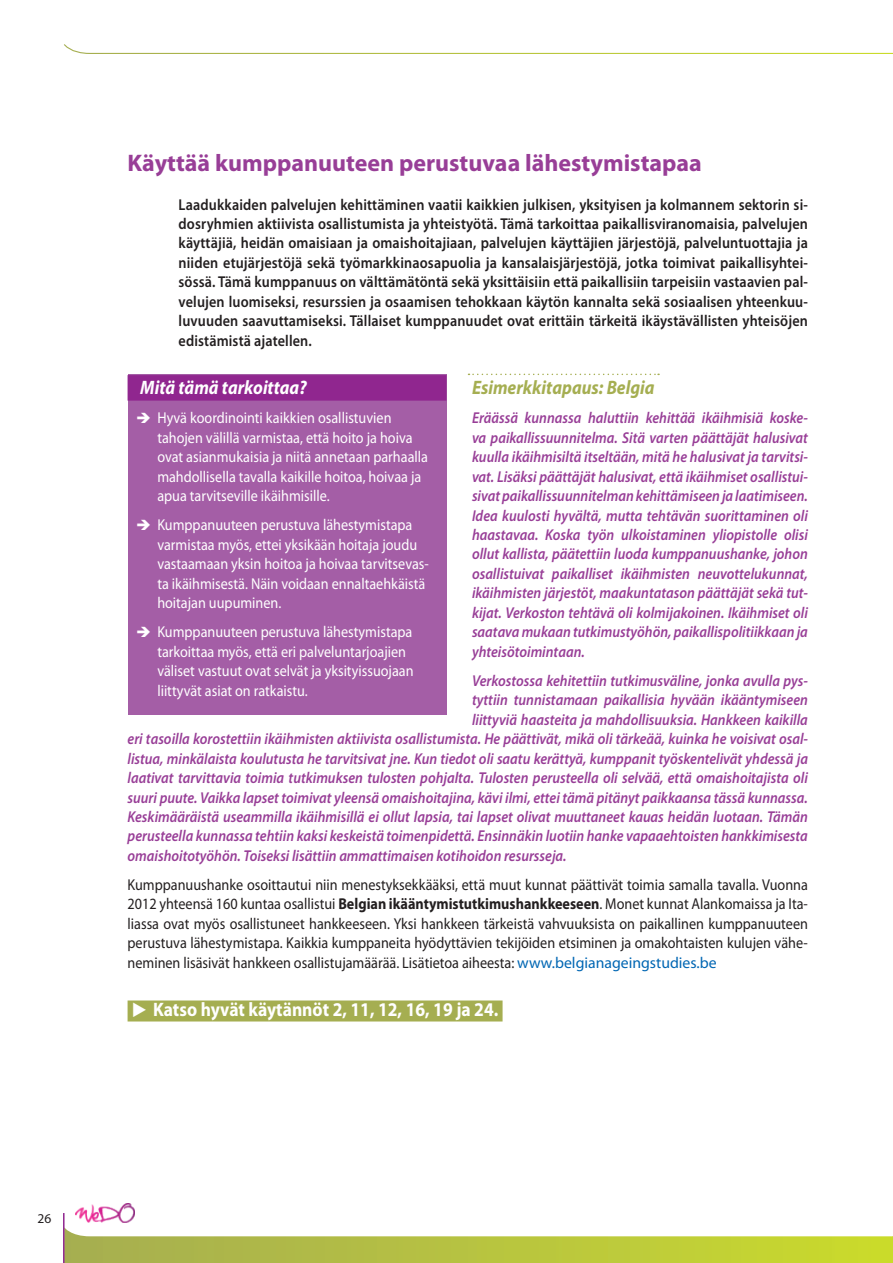
<style>
.page{position:relative;width:893px;height:1263px;background:#fff}
.page>*{position:absolute;margin:0;border:0;box-sizing:border-box;transform-origin:0 0}
.t1{font:700 24px "Myriad Pro";color:#983e97}
.t2{font:700 19.5px "Myriad Pro";color:#fff;scale:.9 1}
.t3{font:italic 700 19.5px "Myriad Pro";color:#a5ae51;scale:.9 1}
.t4{font:italic 700 19.5px "Myriad Pro";color:#fff;scale:.9 1}
.t5{font:italic 600 15.75px/19.5px "Myriad Pro";color:#983e97;text-align:justify;scale:.9 1}
.t6{font:600 15.75px/19.5px "Myriad Pro";letter-spacing:.01em;color:#231f20;text-align:justify;scale:.9 1}
.t7{font:15.75px/19.5px "Myriad Pro";color:#fff;scale:.9 1}
.t8{font:15.75px/19.5px "Myriad Pro";color:#231f20;text-align:justify;scale:.9 1}
.t9{font:13.5px "Myriad Pro";color:#231f20}
.s1{font-weight:700}
.s2{color:#0166b3}
</style>
<div class="page">
<svg style="left:65px;top:1228px;width:828px;height:35px"></svg>
<hr style="left:63px;top:1213px;width:2px;height:50px;background:#90268f">
<img style="left:76px;top:1203px;width:58px;height:20px">
<svg style="left:468px;top:374px;width:191px;height:1px"></svg>
<div style="left:128px;top:1000px;width:375px;height:21px;background:#a5ae51"></div>
<div style="left:128px;top:375px;width:318px;height:340px;background:#a45ea6"></div>
<div style="left:128px;top:375px;width:318px;height:26px;background:#90268f"></div>
<svg style="left:64px;top:44px;width:829px;height:10px"></svg>
<h1 class="t1" style="left:128px;top:147px;width:576px">Käyttää kumppanuuteen perustuvaa lähestymistapaa</h1>
<p class="t6" style="left:179px;top:195px;width:701px">Laadukkaiden palvelujen kehittäminen vaatii kaikkien julkisen, yksityisen ja kolmannem sektorin si&shy;dosryhmien aktiivista osallistumista ja yhteistyötä. Tämä tarkoittaa paikallisviranomaisia, palvelujen käyttäjiä, heidän omaisiaan ja omaishoitajiaan, palvelujen käyttäjien järjestöjä, palveluntuottajia ja niiden etujärjestöjä sekä työmarkkinaosapuolia ja kansalaisjärjestöjä, jotka toimivat paikallisyhtei&shy;sössä. Tämä kumppanuus on välttämätöntä sekä yksittäisiin että paikallisiin tarpeisiin vastaavien pal&shy;velujen luomiseksi, resurssien ja osaamisen tehokkaan käytön kannalta sekä sosiaalisen yhteenkuu&shy;luvuuden saavuttamiseksi. Tällaiset kumppanuudet ovat erittäin tärkeitä ikäystävällisten yhteisöjen edistämistä ajatellen.</p>
<p class="t3" style="left:472px;top:377px;width:204px">Esimerkkitapaus: Belgia</p>
<p class="t5" style="left:472px;top:409px;width:375px">Eräässä kunnassa haluttiin kehittää ikäihmisiä koske&shy;va paikallissuunnitelma. Sitä varten päättäjät halusivat kuulla ikäihmisiltä itseltään, mitä he halusivat ja tarvitsi&shy;vat. Lisäksi päättäjät halusivat, että ikäihmiset osallistui&shy;sivat paikallissuunnitelman kehittämiseen ja laatimiseen.<br>Idea kuulosti hyvältä, mutta tehtävän suorittaminen oli haastavaa. Koska työn ulkoistaminen yliopistolle olisi ollut kallista, päätettiin luoda kumppanuushanke, johon osallistuivat paikalliset ikäihmisten neuvottelukunnat, ikäihmisten järjestöt, maakuntatason päättäjät sekä tut&shy;kijat. Verkoston tehtävä oli kolmijakoinen. Ikäihmiset oli saatava mukaan tutkimustyöhön, paikallispolitiikkaan ja yhteisötoimintaan.</p>
<p class="t5" style="left:472px;top:671px;width:375px">Verkostossa kehitettiin tutkimusväline, jonka avulla pys-</p>
<p class="t5" style="left:472px;top:691px;width:375px">tyttiin tunnistamaan paikallisia hyvään ikääntymiseen</p>
<p class="t5" style="left:472px;top:710px;width:375px">liittyviä haasteita ja mahdollisuuksia. Hankkeen kaikilla</p>
<p class="t5" style="left:128px;top:729px;width:757px">eri tasoilla korostettiin ikäihmisten aktiivista osallistumista. He päättivät, mikä oli tärkeää, kuinka he voisivat osal-</p>
<p class="t5" style="left:128px;top:749px;width:757px">listua, minkälaista koulutusta he tarvitsivat jne. Kun tiedot oli saatu kerättyä, kumppanit työskentelivät yhdessä ja</p>
<p class="t5" style="left:128px;top:768px;width:757px">laativat tarvittavia toimia tutkimuksen tulosten pohjalta. Tulosten perusteella oli selvää, että omaishoitajista oli</p>
<p class="t5" style="left:128px;top:788px;width:757px">suuri puute. Vaikka lapset toimivat yleensä omaishoitajina, kävi ilmi, ettei tämä pitänyt paikkaansa tässä kunnassa.</p>
<p class="t5" style="left:128px;top:807px;width:757px">Keskimääräistä useammilla ikäihmisillä ei ollut lapsia, tai lapset olivat muuttaneet kauas heidän luotaan. Tämän</p>
<p class="t5" style="left:128px;top:827px;width:757px">perusteella kunnassa tehtiin kaksi keskeistä toimenpidettä. Ensinnäkin luotiin hanke vapaaehtoisten hankkimisesta</p>
<p class="t5" style="left:128px;top:846px;width:489px">omaishoitotyöhön. Toiseksi lisättiin ammattimaisen kotihoidon resursseja.</p>
<p class="t8" style="left:128px;top:875px;width:757px">Kumppanuushanke osoittautui niin menestyksekkääksi, että muut kunnat päättivät toimia samalla tavalla. Vuonna 2012 yhteensä 160 kuntaa osallistui <span class="s1">Belgian ikääntymistutkimushankkeeseen</span>. Monet kunnat Alankomaissa ja Ita&shy;liassa ovat myös osallistuneet hankkeeseen. Yksi hankkeen tärkeistä vahvuuksista on paikallinen kumppanuuteen perustuva lähestymistapa. Kaikkia kumppaneita hyödyttävien tekijöiden etsiminen ja omakohtaisten kulujen vähe&shy;neminen lisäsivät hankkeen osallistujamäärää. Lisätietoa aiheesta: <span class="s2">www.belgianageingstudies.be</span></p>
<p class="t2" style="left:153px;top:997px;width:385px">Katso hyvät käytännöt 2, 11, 12, 16, 19 ja 24.</p>
<p class="t4" style="left:140px;top:377px;width:187px">Mitä tämä tarkoittaa?</p>
<p class="t7" style="left:157px;top:408px;width:302px">Hyvä koordinointi kaikkien osallistuvien tahojen välillä varmistaa, että hoito ja hoiva ovat asianmukaisia ja niitä annetaan parhaalla mahdollisella tavalla kaikille hoitoa, hoivaa ja apua tarvitseville ikäihmisille.</p>
<p class="t7" style="left:157px;top:515px;width:303px">Kumppanuuteen perustuva lähestymistapa varmistaa myös, ettei yksikään hoitaja joudu vastaamaan yksin hoitoa ja hoivaa tarvitsevas&shy;ta ikäihmisestä. Näin voidaan ennaltaehkäistä hoitajan uupuminen.</p>
<p class="t7" style="left:157px;top:622px;width:286px">Kumppanuuteen perustuva lähestymistapa tarkoittaa myös, että eri palveluntarjoajien väliset vastuut ovat selvät ja yksityissuojaan liittyvät asiat on ratkaistu.</p>
<p class="t9" style="left:38px;top:1210px;width:15px">26</p>
</div>
